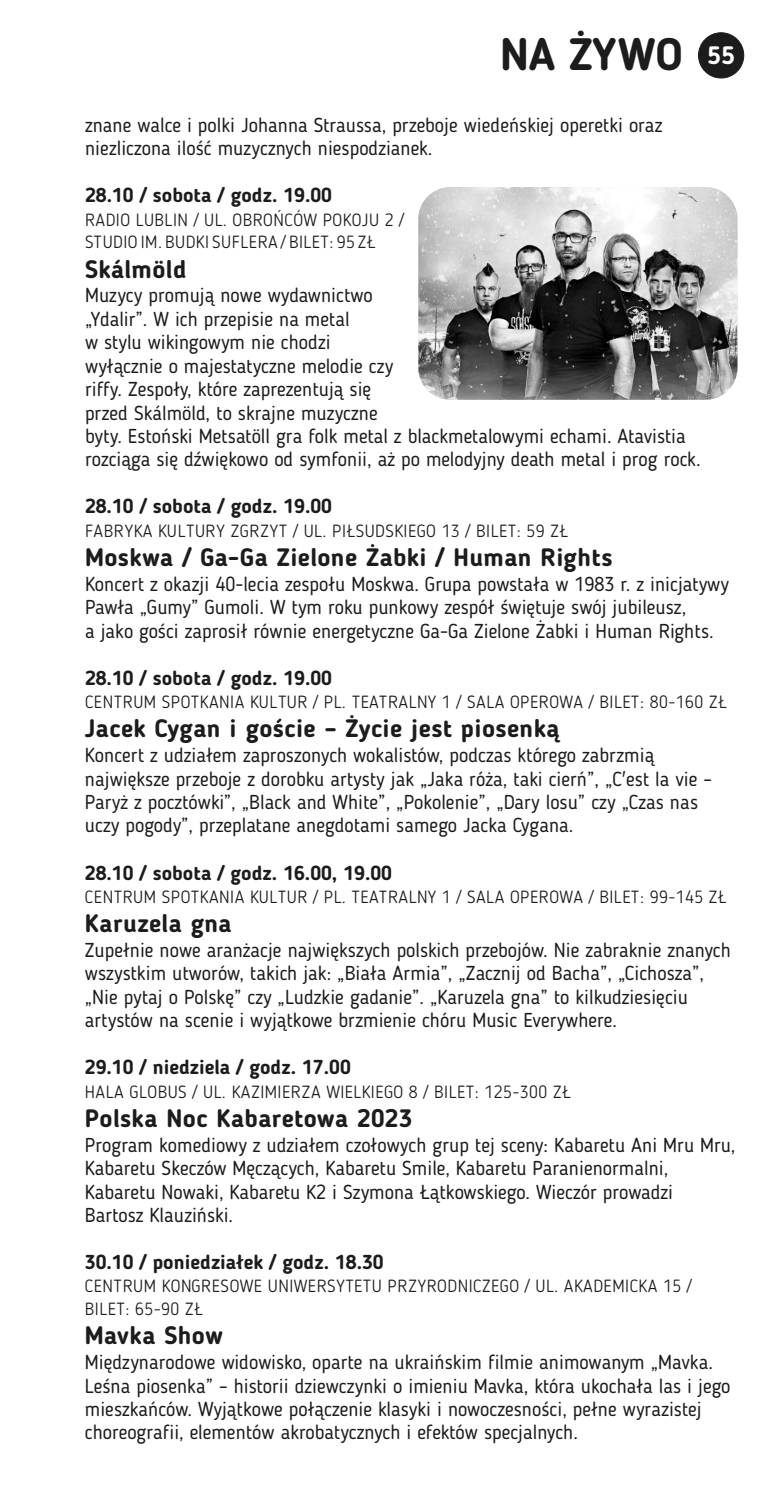
<style>
.page{position:relative;width:780px;height:1489px;background:#fff}
.page>*{position:absolute;margin:0;border:0;box-sizing:border-box;transform-origin:0 0}
.t1{font:700 45px "Blogger Sans";color:#1c1c1c}
.t2{font:700 25px "Blogger Sans";letter-spacing:.015em;color:#1c1c1c}
.t3{font:20px/23.5px "Blogger Sans";color:#1c1c1c}
.t4{font:700 20px "Blogger Sans";color:#1c1c1c}
.t5{font:300 17.5px/22.5px "Blogger Sans";letter-spacing:.03em;color:#1c1c1c}
.s1{font-size:25px;color:#fff}
</style>
<div class="page">
<div style="left:698px;top:32px;width:46px;height:46px;background:#1c1c1c;border:1px solid #1c1c1c;border-radius:50%"></div>
<img style="left:418px;top:187px;width:319px;height:213px;border-radius:32px">
<h1 class="t1" style="left:500px;top:36px;width:236px">NA ŻYWO <span class="s1">55</span></h1>
<p class="t3" style="left:85px;top:115px;width:579px">znane walce i polki Johanna Straussa, przeboje wiedeńskiej operetki oraz niezliczona ilość muzycznych niespodzianek.</p>
<p class="t4" style="left:85px;top:187px;width:248px">28.10 / sobota / godz. 19.00</p>
<p class="t5" style="left:85px;top:210px;width:320px">RADIO LUBLIN / UL. OBROŃCÓW POKOJU 2 /<br>STUDIO IM. BUDKI SUFLERA / BILET: 95 ZŁ</p>
<p class="t2" style="left:85px;top:259px;width:103px">Skálmöld</p>
<p class="t3" style="left:85px;top:285px;width:617px">Muzycy promują nowe wydawnictwo<br>„Ydalir”. W ich przepisie na metal<br>w stylu wikingowym nie chodzi<br>wyłącznie o majestatyczne melodie czy<br>riffy. Zespoły, które zaprezentują się<br>przed Skálmöld, to skrajne muzyczne<br>byty. Estoński Metsatöll gra folk metal z blackmetalowymi echami. Atavistia rozciąga się dźwiękowo od symfonii, aż po melodyjny death metal i prog rock.</p>
<p class="t4" style="left:85px;top:498px;width:248px">28.10 / sobota / godz. 19.00</p>
<p class="t5" style="left:85px;top:521px;width:484px">FABRYKA KULTURY ZGRZYT / UL. PIŁSUDSKIEGO 13 / BILET: 59 ZŁ</p>
<p class="t2" style="left:85px;top:547px;width:529px">Moskwa / Ga-Ga Zielone Żabki / Human Rights</p>
<p class="t3" style="left:85px;top:574px;width:645px">Koncert z okazji 40-lecia zespołu Moskwa. Grupa powstała w 1983 r. z inicjatywy<br>Pawła „Gumy” Gumoli. W tym roku punkowy zespół świętuje swój jubileusz,<br>a jako gości zaprosił równie energetyczne Ga-Ga Zielone Żabki i Human Rights.</p>
<p class="t4" style="left:85px;top:669px;width:248px">28.10 / sobota / godz. 19.00</p>
<p class="t5" style="left:85px;top:692px;width:643px">CENTRUM SPOTKANIA KULTUR / PL. TEATRALNY 1 / SALA OPEROWA / BILET: 80-160 ZŁ</p>
<p class="t2" style="left:85px;top:718px;width:476px">Jacek Cygan i goście – Życie jest piosenką</p>
<p class="t3" style="left:85px;top:745px;width:628px">Koncert z udziałem zaproszonych wokalistów, podczas którego zabrzmią największe przeboje z dorobku artysty jak „Jaka róża, taki cierń”, „C'est la vie – Paryż z pocztówki”, „Black and White”, „Pokolenie”, „Dary losu” czy „Czas nas uczy pogody”, przeplatane anegdotami samego Jacka Cygana.</p>
<p class="t4" style="left:85px;top:864px;width:308px">28.10 / sobota / godz. 16.00, 19.00</p>
<p class="t5" style="left:85px;top:887px;width:643px">CENTRUM SPOTKANIA KULTUR / PL. TEATRALNY 1 / SALA OPEROWA / BILET: 99-145 ZŁ</p>
<p class="t2" style="left:85px;top:913px;width:148px">Karuzela gna</p>
<p class="t3" style="left:85px;top:939px;width:647px">Zupełnie nowe aranżacje największych polskich przebojów. Nie zabraknie znanych wszystkim utworów, takich jak: „Biała Armia”, „Zacznij od Bacha”, „Cichosza”, „Nie pytaj o Polskę” czy „Ludzkie gadanie”. „Karuzela gna” to kilkudziesięciu artystów na scenie i wyjątkowe brzmienie chóru Music Everywhere.</p>
<p class="t4" style="left:85px;top:1059px;width:267px">29.10 / niedziela / godz. 17.00</p>
<p class="t5" style="left:85px;top:1081px;width:487px">HALA GLOBUS / UL. KAZIMIERZA WIELKIEGO 8 / BILET: 125-300 ZŁ</p>
<p class="t2" style="left:85px;top:1108px;width:329px">Polska Noc Kabaretowa 2023</p>
<p class="t3" style="left:85px;top:1134px;width:652px">Program komediowy z udziałem czołowych grup tej sceny: Kabaretu Ani Mru Mru, Kabaretu Skeczów Męczących, Kabaretu Smile, Kabaretu Paranienormalni, Kabaretu Nowaki, Kabaretu K2 i Szymona Łątkowskiego. Wieczór prowadzi Bartosz Klauziński.</p>
<p class="t4" style="left:85px;top:1253px;width:300px">30.10 / poniedziałek / godz. 18.30</p>
<p class="t5" style="left:85px;top:1276px;width:608px">CENTRUM KONGRESOWE UNIWERSYTETU PRZYRODNICZEGO / UL. AKADEMICKA 15 /<br>BILET: 65-90 ZŁ</p>
<p class="t2" style="left:85px;top:1325px;width:139px">Mavka Show</p>
<p class="t3" style="left:85px;top:1351px;width:647px">Międzynarodowe widowisko, oparte na ukraińskim filmie animowanym „Mavka.<br>Leśna piosenka” – historii dziewczynki o imieniu Mavka, która ukochała las i jego mieszkańców. Wyjątkowe połączenie klasyki i nowoczesności, pełne wyrazistej choreografii, elementów akrobatycznych i efektów specjalnych.</p>
</div>
